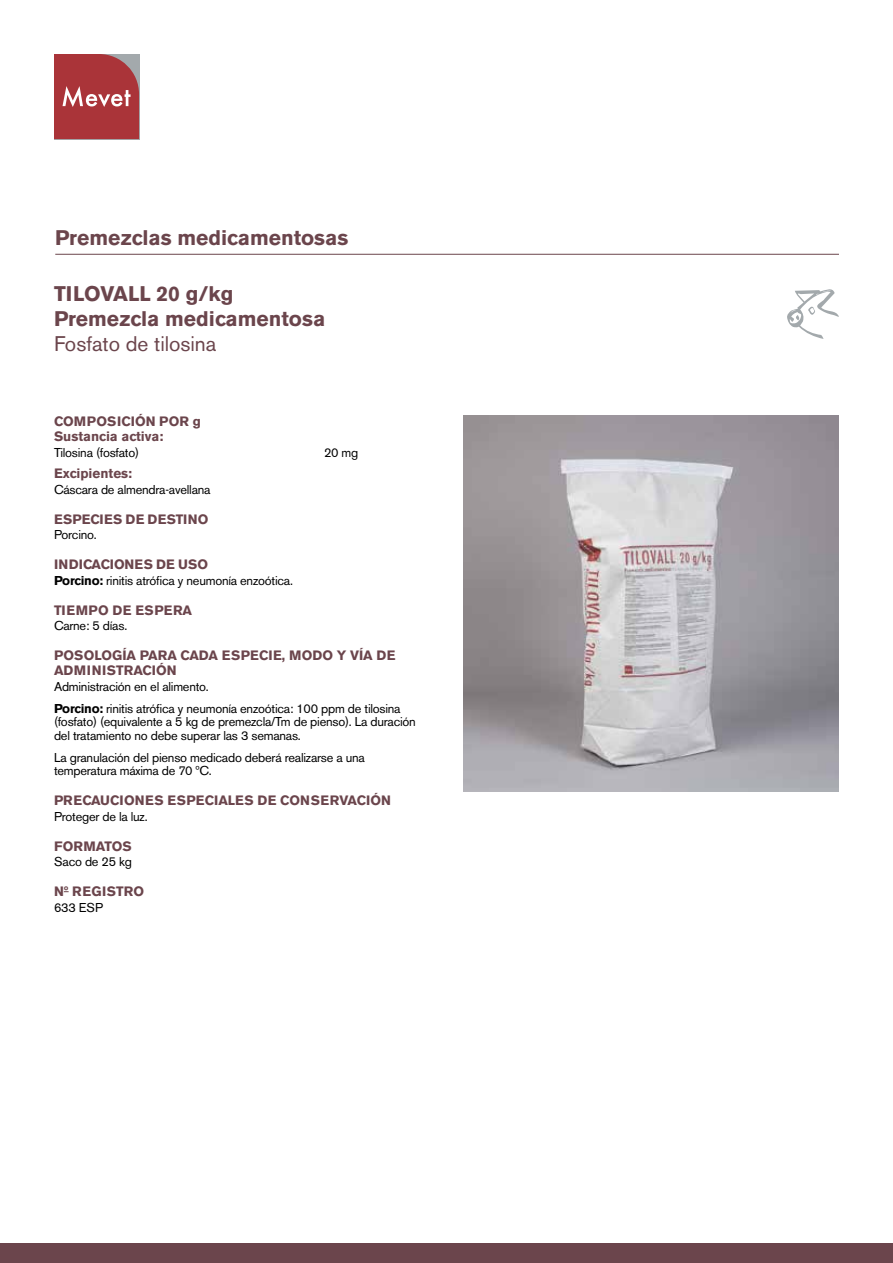
<style>
.page{position:relative;width:893px;height:1263px;background:#fff}
.page>*{position:absolute;margin:0;border:0;box-sizing:border-box;transform-origin:0 0}
.t1{font:700 21px/25.2px "Akzidenz Grotesk BE";color:#6b454c}
.t2{font:21px "Akzidenz Grotesk BE";color:#6b454c}
.t3{font:700 13.5px/15px "Akzidenz Grotesk BE";color:#6b454c}
.t4{font:700 13.5px "Akzidenz Grotesk BE";letter-spacing:.025em;color:#6b454c}
.t5{font:700 13.5px "Akzidenz Grotesk BE";letter-spacing:.04em;color:#6b454c}
.t6{font:700 13.5px "Akzidenz Grotesk BE";letter-spacing:.02em;color:#6b454c}
.t7{font:12.75px/13.5px "Akzidenz Grotesk BE";letter-spacing:-.02em;color:#000}
.s1{font-weight:700}
</style>
<div class="page">
<hr style="left:55px;top:254px;width:784px;height:1px;background:#6b454c">
<div style="left:0;top:1244px;width:893px;height:19px;background:#6b454c"></div>
<svg style="left:54px;top:54px;width:85px;height:85px;background:#ae464a"></svg>
<img style="left:463px;top:416px;width:376px;height:375px">
<svg style="left:787px;top:289px;width:52px;height:50px"></svg>
<h1 class="t1" style="left:55px;top:226px;width:295px">Premezclas medicamentosas</h1>
<h1 class="t1" style="left:54px;top:281px;width:273px">TILOVALL 20 g/kg<br>Premezcla medicamentosa</h1>
<h1 class="t2" style="left:54px;top:331px;width:164px">Fosfato de tilosina</h1>
<p class="t3" style="left:54px;top:414px;width:148px">COMPOSICIÓN POR g<br>Sustancia activa:</p>
<p class="t7" style="left:54px;top:445px;width:87px">Tilosina (fosfato)</p>
<p class="t7" style="left:324px;top:445px;width:36px">20 mg</p>
<p class="t3" style="left:54px;top:466px;width:80px">Excipientes:</p>
<p class="t7" style="left:54px;top:482px;width:158px">Cáscara de almendra-avellana</p>
<p class="t4" style="left:54px;top:511px;width:156px">ESPECIES DE DESTINO</p>
<p class="t7" style="left:54px;top:528px;width:44px">Porcino.</p>
<p class="t3" style="left:54px;top:557px;width:156px">INDICACIONES DE USO</p>
<p class="t7" style="left:54px;top:573px;width:240px"><span class="s1">Porcino:</span> rinitis atrófica y neumonía enzoótica.</p>
<p class="t5" style="left:54px;top:602px;width:140px">TIEMPO DE ESPERA</p>
<p class="t7" style="left:54px;top:619px;width:75px">Carne: 5 días.</p>
<p class="t3" style="left:54px;top:648px;width:343px">POSOLOGÍA PARA CADA ESPECIE, MODO Y VÍA DE<br>ADMINISTRACIÓN</p>
<p class="t7" style="left:54px;top:675px;width:348px;line-height:22px">Administración en el alimento.<br><span class="s1">Porcino:</span> rinitis atrófica y neumonía enzoótica: 100 ppm de tilosina</p>
<p class="t7" style="left:54px;top:715px;width:363px">(fosfato) (equivalente a 5 kg de premezcla/Tm de pienso). La duración del tratamiento no debe superar las 3 semanas.</p>
<p class="t7" style="left:54px;top:751px;width:312px">La granulación del pienso medicado deberá realizarse a una temperatura máxima de 70 ºC.</p>
<p class="t3" style="left:54px;top:793px;width:338px">PRECAUCIONES ESPECIALES DE CONSERVACIÓN</p>
<p class="t7" style="left:54px;top:810px;width:95px">Proteger de la luz.</p>
<p class="t3" style="left:54px;top:839px;width:79px">FORMATOS</p>
<p class="t7" style="left:54px;top:855px;width:79px">Saco de 25 kg</p>
<p class="t6" style="left:54px;top:884px;width:92px">Nº REGISTRO</p>
<p class="t7" style="left:54px;top:901px;width:51px">633 ESP</p>
</div>
